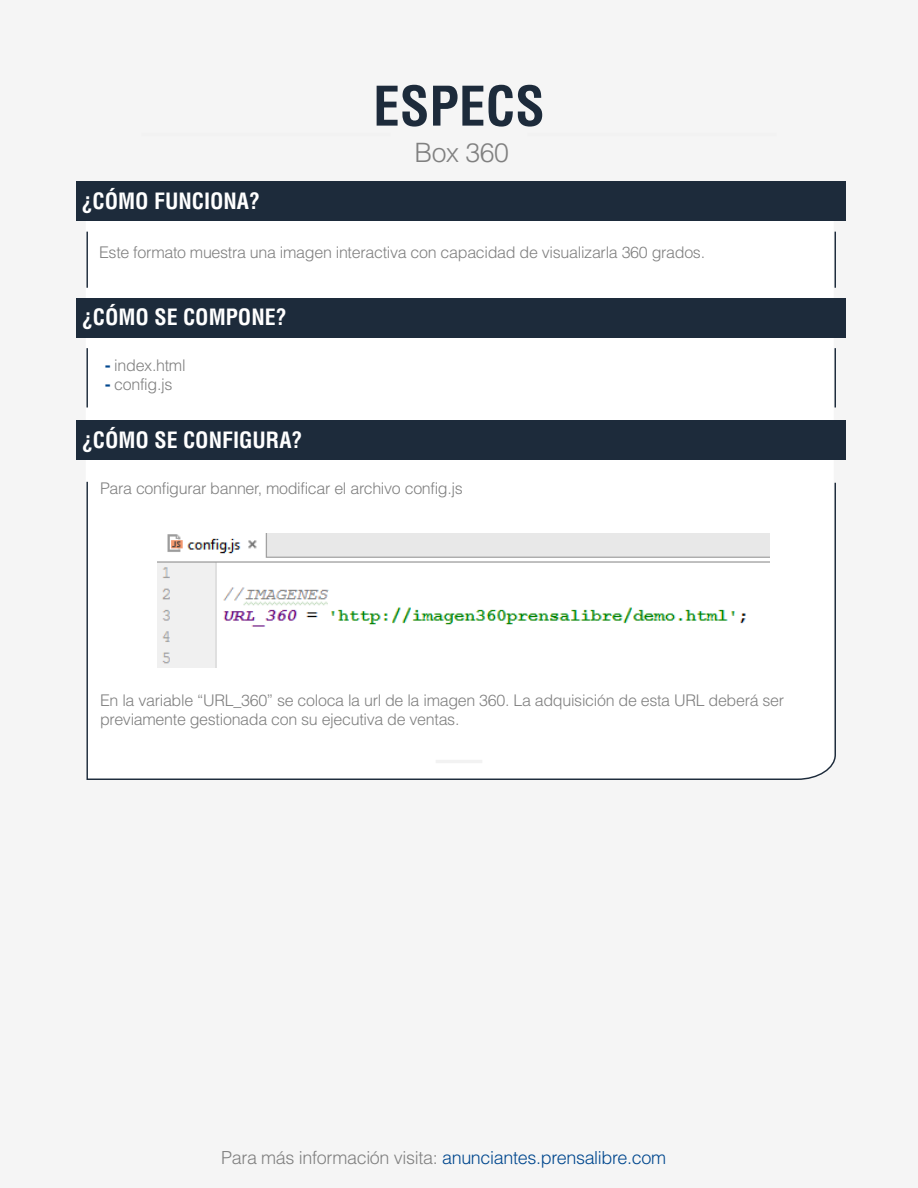
<style>
.page{position:relative;width:918px;height:1188px;background:#f2f2f2}
.page>*{position:absolute;margin:0;border:0;box-sizing:border-box;transform-origin:0 0}
.t1{font:700 condensed 53.25px "Helvetica LT Std";color:#1d2b3b}
.t2{font:300 26.7px "Helvetica LT Std";letter-spacing:-.02em;color:#808080}
.t3{font:700 condensed 21.9px "Helvetica LT Std";color:#fff}
.t4{font:300 18px "Helvetica LT Std";letter-spacing:-.02em;color:#00478e}
.t5{font:300 16.05px/19.4px "Helvetica LT Std";letter-spacing:-.02em;color:#808080}
.s1{font-weight:700;color:#00478e}
.s2{color:#808080}
</style>
<div class="page">
<div style="left:86px;top:221px;width:748px;height:259px;background:#fff"></div>
<div style="left:76px;top:181px;width:769px;height:40px;background:#1d2b3b"></div>
<div style="left:76px;top:298px;width:769px;height:39px;background:#1d2b3b"></div>
<div style="left:76px;top:420px;width:769px;height:40px;background:#1d2b3b"></div>
<hr style="left:86px;top:232px;width:2px;height:56px;background:#1d2b3b">
<hr style="left:86px;top:348px;width:2px;height:59px;background:#1d2b3b">
<hr style="left:835px;top:232px;width:1px;height:56px;background:#1d2b3b">
<hr style="left:835px;top:348px;width:1px;height:59px;background:#1d2b3b">
<div style="left:86px;top:480px;width:750px;height:300px;background:#fff"></div>
<img style="left:158px;top:534px;width:611px;height:133px">
<h1 class="t1" style="left:373px;top:73px;width:173px">ESPECS</h1>
<h2 class="t2" style="left:414px;top:136px;width:96px">Box 360</h2>
<h3 class="t3" style="left:82px;top:188px;width:180px">¿CÓMO FUNCIONA?</h3>
<p class="t5" style="left:99px;top:242px;width:608px">Este formato muestra una imagen interactiva con capacidad de visualizarla 360 grados.</p>
<h3 class="t3" style="left:82px;top:303px;width:206px">¿CÓMO SE COMPONE?</h3>
<p class="t5" style="left:105px;top:355px;width:82px"><span class="s1">-</span> index.html</p>
<p class="t5" style="left:105px;top:375px;width:69px"><span class="s1">-</span> config.js</p>
<h3 class="t3" style="left:82px;top:426px;width:222px">¿CÓMO SE CONFIGURA?</h3>
<p class="t5" style="left:100px;top:478px;width:364px">Para configurar banner, modificar el archivo config.js</p>
<p class="t5" style="left:100px;top:691px;width:686px">En la variable “URL_360” se coloca la url de la imagen 360. La adquisición de esta URL deberá ser previamente gestionada con su ejecutiva de ventas.</p>
<p class="t4" style="left:221px;top:1146px;width:447px"><span class="s2">Para más información visita:</span> anunciantes.prensalibre.com</p>
</div>
